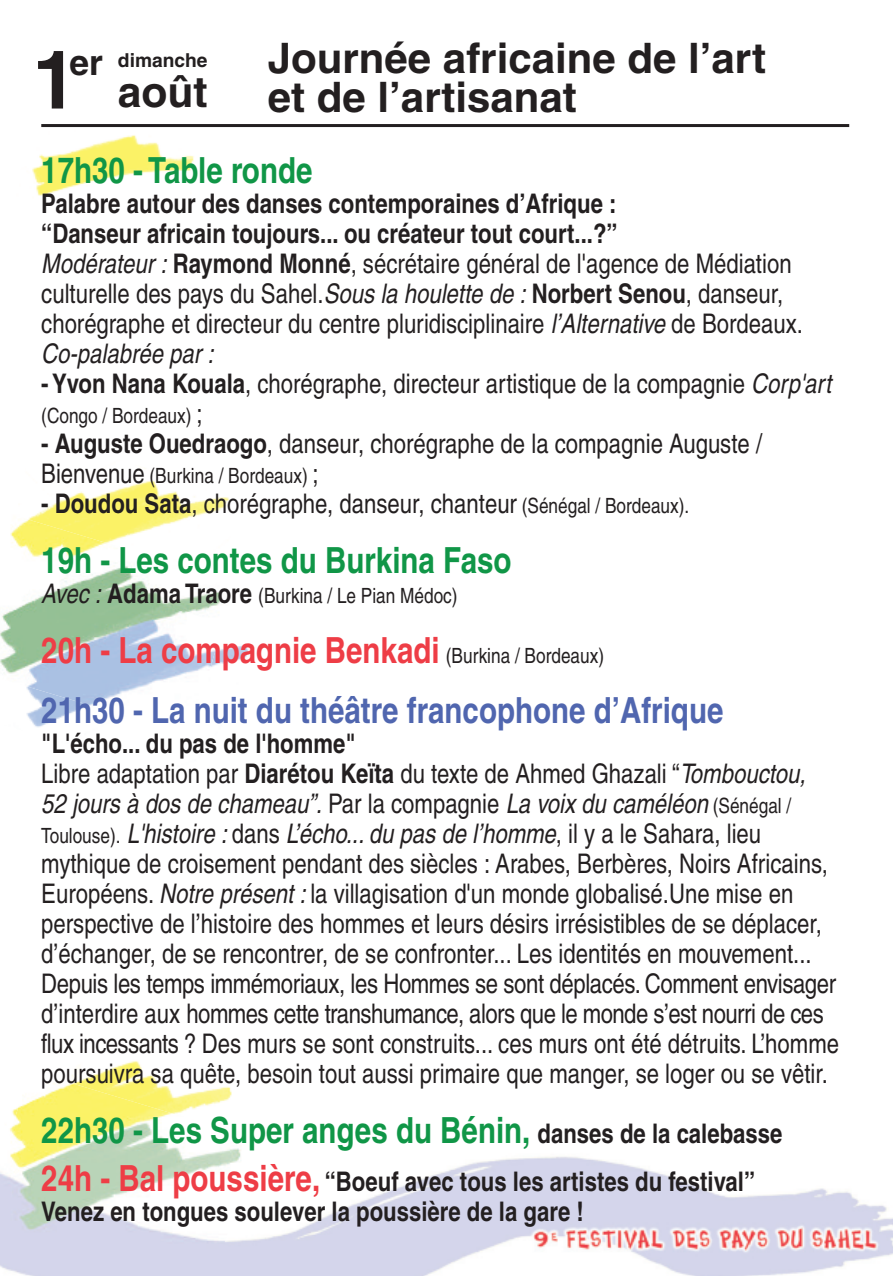
<style>
.page{position:relative;width:893px;height:1276px;background:#fff}
.page>*{position:absolute;margin:0;border:0;box-sizing:border-box;transform-origin:0 0}
.t1{font:700 81px "Helvetica";color:#231f20}
.t2{font:700 42.6px "Helvetica";color:#231f20}
.t3{font:700 42px "Helvetica";color:#231f20}
.t4{font:700 condensed 36px "Helvetica";color:#109647}
.t5{font:700 condensed 36px/60px "Helvetica";color:#5066af}
.t6{font:700 35.4px "Helvetica";color:#231f20}
.t7{font:condensed 27px/30px "Helvetica";color:#231f20}
.t8{font:700 condensed 27px/30px "Helvetica";color:#231f20}
.t9{font:condensed 21px "Helvetica";color:#231f20}
.t10{font:700 19.2px "Helvetica";color:#231f20}
.s1{font-weight:700}
.s2{font-style:italic}
.s3{font-size:27px}
.s4{font-size:21px}
.s5{font-style:italic;font-size:27px}
.s6{font-weight:700;font-size:27px}
.s7{color:#ee3d46}
.s8{font-weight:400;font-size:21px;color:#231f20}
.s9{font-size:27px;color:#231f20}
.s10{font-size:36px;color:#ee3d46}
</style>
<div class="page">
<img style="left:211px;top:124px;width:682px;height:1152px">
<img style="left:0;top:623px;width:263px;height:166px">
<img style="left:3px;top:576px;width:221px;height:159px">
<img style="left:0;top:1070px;width:256px;height:206px">
<img style="left:108px;top:1022px;width:134px;height:146px">
<img style="left:0;top:1070px;width:229px;height:161px">
<img style="left:37px;top:435px;width:205px;height:141px">
<img style="left:2px;top:514px;width:216px;height:103px">
<img style="left:32px;top:127px;width:179px;height:69px">
<hr style="left:41px;top:124px;width:808px;height:3px;background:#231f20">
<h1 class="t1" style="left:32px;top:50px;width:47px">1</h1>
<h3 class="t6" style="left:69px;top:49px;width:35px">er</h3>
<p class="t10" style="left:118px;top:53px;width:91px">dimanche</p>
<h2 class="t2" style="left:118px;top:77px;width:91px">août</h2>
<h3 class="t3" style="left:268px;top:43px;width:500px">Journée africaine de l’art</h3>
<h3 class="t3" style="left:268px;top:82px;width:310px">et de l’artisanat</h3>
<h3 class="t4" style="left:41px;top:157px;width:273px">17h30 - Table ronde</h3>
<p class="t7" style="left:41px;top:191px;width:791px"><span class="s1">Palabre autour des danses contemporaines d’Afrique :<br>“Danseur africain toujours... ou créateur tout court...?”<br></span><span class="s2">Modérateur :</span> <span class="s1">Raymond Monné</span>, sécrétaire général de l'agence de Médiation culturelle des pays du Sahel.<span class="s2">Sous la houlette de :</span> <span class="s1">Norbert Senou</span>, danseur, chorégraphe et directeur du centre pluridisciplinaire <span class="s2">l’Alternative</span> de Bordeaux.<br><span class="s2">Co-palabrée par :<br></span><span class="s1">-Yvon Nana Kouala</span>, chorégraphe, directeur artistique de la compagnie <span class="s2">Corp'art</span></p>
<p class="t9" style="left:41px;top:408px;width:163px">(Congo / Bordeaux) <span class="s3">;</span></p>
<p class="t7" style="left:41px;top:431px;width:722px"><span class="s1">- Auguste Ouedraogo</span>, danseur, chorégraphe de la compagnie Auguste /</p>
<p class="t9" style="left:41px;top:468px;width:279px"><span class="s3">Bienvenue</span> (Burkina / Bordeaux) <span class="s3">;</span></p>
<p class="t7" style="left:41px;top:491px;width:650px"><span class="s1">- Doudou Sata</span>, chorégraphe, danseur, chanteur <span class="s4">(Sénégal / Bordeaux).</span></p>
<h3 class="t4" style="left:41px;top:547px;width:472px">19h - Les contes du Burkina Faso</h3>
<p class="t9" style="left:41px;top:588px;width:418px"><span class="s5">Avec :</span> <span class="s6">Adama Traore</span> (Burkina / Le Pian Médoc)</p>
<h3 class="t5" style="left:41px;top:624px;width:684px"><span class="s7">20h - La compagnie Benkadi</span> <span class="s8">(Burkina / Bordeaux)<br></span>21h30 - La nuit du théâtre francophone d’Afrique</h3>
<p class="t7" style="left:41px;top:731px;width:799px"><span class="s1">"L'écho... du pas de l'homme"<br></span>Libre adaptation par <span class="s1">Diarétou Keïta</span> du texte de Ahmed Ghazali “<span class="s2">Tombouctou,<br>52 jours à dos de chameau”.</span> Par la compagnie <span class="s2">La voix du caméléon</span> <span class="s4">(Sénégal / Toulouse).</span> <span class="s2">L'histoire :</span> dans <span class="s2">L’écho... du pas de l’homme</span>, il y a le Sahara, lieu mythique de croisement pendant des siècles : Arabes, Berbères, Noirs Africains, Européens. <span class="s2">Notre présent :</span> la villagisation d'un monde globalisé.Une mise en perspective de l’histoire des hommes et leurs désirs irrésistibles de se déplacer, d’échanger, de se rencontrer, de se confronter... Les identités en mouvement...<br>Depuis les temps immémoriaux, les Hommes se sont déplacés. Comment envisager d’interdire aux hommes cette transhumance, alors que le monde s’est nourri de ces flux incessants ? Des murs se sont construits... ces murs ont été détruits. L’homme poursuivra sa quête, besoin tout aussi primaire que manger, se loger ou se vêtir.</p>
<h3 class="t4" style="left:41px;top:1117px;width:743px">22h30 - Les Super anges du Bénin, <span class="s9">danses de la calebasse</span></h3>
<p class="t8" style="left:41px;top:1169px;width:715px"><span class="s10">24h - Bal poussière,</span> “Boeuf avec tous les artistes du festival”<br>Venez en tongues soulever la poussière de la gare !</p>
</div>
